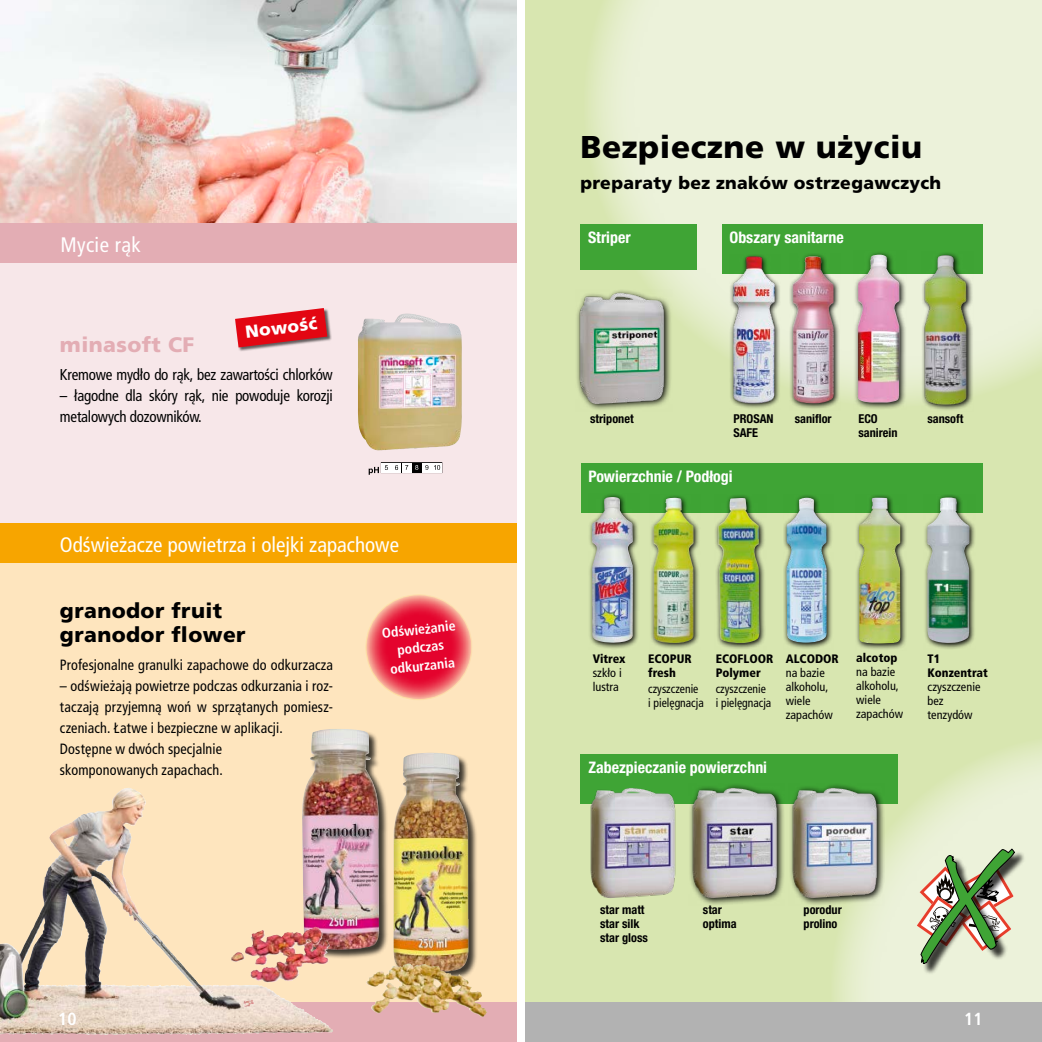
<style>
.page{position:relative;width:1042px;height:1042px;background:#fff}
.page>*{position:absolute;margin:0;border:0;box-sizing:border-box;transform-origin:0 0}
._3_Titel{font:900 31.5px "Frutiger LT Pro";letter-spacing:.02em;color:#000}
.Text_Grundschrift{font:condensed 21px "Frutiger LT Pro";color:#fff}
._3_Titel-2{font:900 21px "Frutiger LT Pro";letter-spacing:.02em;color:#000}
._3_Titel-3{font:900 21px "Frutiger LT Pro";letter-spacing:.02em;color:#e3adb4}
.Text_Grundschrift-2{font:condensed 21px "Frutiger LT Pro";letter-spacing:.02em;color:#fff}
._3_Titel-4{font:900 17.5px "Frutiger LT Pro";letter-spacing:.02em;color:#000}
._2_Grundtext{font:700 condensed 17.5px "Frutiger LT Pro";color:#fff}
._3_Titel-5{font:900 17.32px "Frutiger LT Pro";color:#fff}
.t1{font:700 condensed 15.92px "Helvetica Neue LT Std";color:#fff}
.Grundtext{font:condensed 15.75px/21px "Frutiger LT Pro";letter-spacing:-.015em;color:#000;scale:.95 1}
.Titel{font:condensed 14.88px/21px "Frutiger LT Pro";letter-spacing:.01em;color:#000;text-align:justify;scale:.95 1}
._2_Grundtext-2{font:700 condensed 14px/18.2px "Frutiger LT Pro";color:#fff;text-align:center}
.t2{font:700 condensed 12.25px/14px "Helvetica Neue LT Std";color:#000}
.t3{font:condensed 12.25px/14px "Frutiger LT Pro";color:#000}
.t4{font:900 condensed 12.25px/14px "Frutiger LT Pro";color:#000}
.t5{font:condensed 12.25px/14px "Frutiger LT Pro";color:#000;scale:.95 1}
</style>
<div class="page">
<div style="left:526px;top:0;width:516px;height:1042px;background:#d8e6b0"></div>
<svg style="left:837px;top:745px;width:205px;height:257px;fill:#e9f0d5"></svg>
<svg style="left:591px;top:0;width:451px;height:400px;background:#e9f0d5"></svg>
<div style="left:0;top:559px;width:516px;height:460px;background:#fee5be"></div>
<div style="left:0;top:259px;width:516px;height:267px;background:#f7e7e9"></div>
<img style="left:0;top:0;width:516px;height:223px">
<div style="left:0;top:223px;width:516px;height:40px;background:#e3adb4"></div>
<svg style="left:0;top:1002px;width:516px;height:40px;background:#e0b8b4"></svg>
<img style="left:358px;top:313px;width:104px;height:138px">
<svg style="left:369px;top:462px;width:73px;height:13px"></svg>
<div style="left:0;top:523px;width:516px;height:39px;background:#f7a500"></div>
<img style="left:0;top:789px;width:124px;height:246px">
<svg style="left:243px;top:999px;width:9px;height:5px"></svg>
<div style="left:722px;top:224px;width:260px;height:50px;background:#3fa435"></div>
<div style="left:581px;top:463px;width:401px;height:50px;background:#3fa435"></div>
<div style="left:581px;top:754px;width:317px;height:50px;background:#3fa435"></div>
<div style="left:580px;top:224px;width:116px;height:46px;background:#3fa435"></div>
<div style="left:922px;top:850px;width:104px;height:124px;background:#000;opacity:.75"></div>
<svg style="left:917px;top:848px;width:98px;height:154px;background:#b8bfa2"></svg>
<div style="left:526px;top:1002px;width:516px;height:40px;background:#b2b2b2"></div>
<svg style="left:366px;top:594px;width:106px;height:106px;background:#ea394f"></svg>
<div style="left:236px;top:308px;width:96px;height:44px;background:#000;opacity:.6"></div>
<svg style="left:235px;top:308px;width:92px;height:39px"></svg>
<img style="left:590px;top:788px;width:86px;height:110px">
<svg style="left:690px;top:797px;width:94px;height:108px"></svg>
<img style="left:691px;top:785px;width:89px;height:118px">
<svg style="left:790px;top:797px;width:95px;height:109px"></svg>
<img style="left:791px;top:784px;width:89px;height:119px">
<svg style="left:744px;top:274px;width:37px;height:135px"></svg>
<img style="left:728px;top:255px;width:51px;height:152px">
<svg style="left:589px;top:494px;width:49px;height:155px"></svg>
<img style="left:592px;top:497px;width:41px;height:146px">
<svg style="left:783px;top:495px;width:49px;height:154px"></svg>
<img style="left:786px;top:498px;width:41px;height:145px">
<svg style="left:853px;top:252px;width:53px;height:157px"></svg>
<img style="left:857px;top:255px;width:42px;height:147px">
<svg style="left:715px;top:495px;width:50px;height:154px"></svg>
<img style="left:718px;top:498px;width:42px;height:146px">
<svg style="left:591px;top:288px;width:81px;height:122px"></svg>
<img style="left:577px;top:290px;width:89px;height:118px">
<img style="left:915px;top:253px;width:62px;height:157px">
<svg style="left:925px;top:495px;width:50px;height:154px"></svg>
<img style="left:927px;top:497px;width:42px;height:146px">
<svg style="left:856px;top:495px;width:50px;height:154px"></svg>
<img style="left:859px;top:498px;width:41px;height:145px">
<svg style="left:789px;top:254px;width:51px;height:155px"></svg>
<img style="left:792px;top:256px;width:42px;height:147px">
<svg style="left:651px;top:495px;width:48px;height:154px"></svg>
<img style="left:653px;top:498px;width:40px;height:145px">
<div style="left:302px;top:729px;width:87px;height:230px;background:#000;opacity:.75"></div>
<img style="left:302px;top:729px;width:78px;height:221px">
<div style="left:393px;top:753px;width:85px;height:228px;background:#000;opacity:.75"></div>
<img style="left:393px;top:753px;width:75px;height:219px">
<img style="left:245px;top:927px;width:69px;height:38px">
<img style="left:366px;top:963px;width:43px;height:31px">
<p class="Text_Grundschrift-2" style="left:60px;top:233px;width:82px">Mycie rąk</p>
<p class="_3_Titel-5" style="left:244px;top:322px;width:74px;rotate:-7deg">Nowość</p>
<p class="_3_Titel-3" style="left:60px;top:332px;width:136px">minasoft CF</p>
<p class="Grundtext" style="left:60px;top:364px;width:289px">Kremowe mydło do rąk, bez zawartości chlorków</p>
<p class="Grundtext" style="left:60px;top:385px;width:289px">– łagodne dla skóry rąk, nie powoduje korozji metalowych dozowników.</p>
<p class="Text_Grundschrift" style="left:60px;top:532px;width:340px">Odświeżacze powietrza i olejki zapachowe</p>
<p class="_3_Titel-2" style="left:60px;top:598px;width:164px">granodor fruit</p>
<p class="_3_Titel-2" style="left:60px;top:622px;width:187px">granodor flower</p>
<p class="Titel" style="left:60px;top:655px;width:289px">Profesjonalne granulki zapachowe do odkurzacza</p>
<p class="Titel" style="left:60px;top:676px;width:289px">– odświeżają powietrze podczas odkurzania i roz&shy;taczają przyjemną woń w sprzątanych pomiesz&shy;czeniach. Łatwe i bezpieczne w aplikacji.</p>
<p class="Titel" style="left:60px;top:739px;width:172px">Dostępne w dwóch specjalnie</p>
<p class="Titel" style="left:60px;top:760px;width:173px">skomponowanych zapachach.</p>
<p class="_2_Grundtext-2" style="left:381px;top:624px;width:75px;rotate:-6deg">Odświeżanie podczas</p>
<p class="_2_Grundtext-2" style="left:389px;top:660px;width:66px;rotate:-6deg">odkurzania</p>
<p class="_2_Grundtext" style="left:58px;top:1009px;width:20px">10</p>
<p class="_3_Titel" style="left:580px;top:128px;width:343px">Bezpieczne w użyciu</p>
<p class="_3_Titel-4" style="left:580px;top:172px;width:362px">preparaty bez znaków ostrzegawczych</p>
<p class="t1" style="left:588px;top:227px;width:44px">Striper</p>
<p class="t1" style="left:729px;top:227px;width:116px">Obszary sanitarne</p>
<p class="t2" style="left:590px;top:411px;width:45px">striponet</p>
<p class="t2" style="left:733px;top:411px;width:42px">PROSAN<br>SAFE</p>
<p class="t2" style="left:795px;top:411px;width:38px">saniflor</p>
<p class="t2" style="left:858px;top:411px;width:21px">ECO</p>
<p class="t2" style="left:858px;top:425px;width:41px">sanirein</p>
<p class="t1" style="left:588px;top:466px;width:146px">Powierzchnie / Podłogi</p>
<p class="t2" style="left:927px;top:411px;width:38px">sansoft</p>
<p class="t4" style="left:593px;top:651px;width:34px">Vitrex</p>
<p class="t3" style="left:593px;top:665px;width:31px">szkło i</p>
<p class="t3" style="left:593px;top:679px;width:28px">lustra</p>
<p class="t4" style="left:648px;top:651px;width:45px">ECOPUR fresh</p>
<p class="t5" style="left:648px;top:682px;width:60px">czyszczenie i pielęgnacja</p>
<p class="t4" style="left:716px;top:651px;width:59px">ECOFLOOR</p>
<p class="t4" style="left:716px;top:665px;width:47px">Polymer</p>
<p class="t5" style="left:716px;top:682px;width:60px">czyszczenie i pielęgnacja</p>
<p class="t4" style="left:786px;top:651px;width:55px">ALCODOR</p>
<p class="t3" style="left:786px;top:665px;width:48px">na bazie alkoholu, wiele zapachów</p>
<p class="t1" style="left:588px;top:757px;width:180px">Zabezpieczanie powierzchni</p>
<p class="t4" style="left:856px;top:651px;width:43px">alcotop</p>
<p class="t3" style="left:856px;top:665px;width:48px">na bazie alkoholu, wiele zapachów</p>
<p class="t4" style="left:927px;top:651px;width:14px">T1</p>
<p class="t4" style="left:927px;top:665px;width:62px">Konzentrat</p>
<p class="t3" style="left:927px;top:679px;width:54px">czyszczenie bez tenzydów</p>
<p class="t2" style="left:600px;top:902px;width:46px">star matt</p>
<p class="t2" style="left:600px;top:916px;width:41px">star silk</p>
<p class="t2" style="left:600px;top:930px;width:49px">star gloss</p>
<p class="t2" style="left:703px;top:902px;width:21px">star</p>
<p class="t2" style="left:703px;top:916px;width:35px">optima</p>
<p class="t2" style="left:803px;top:902px;width:40px">porodur</p>
<p class="t2" style="left:803px;top:916px;width:35px">prolino</p>
<p class="_2_Grundtext" style="left:964px;top:1009px;width:20px">11</p>
</div>
